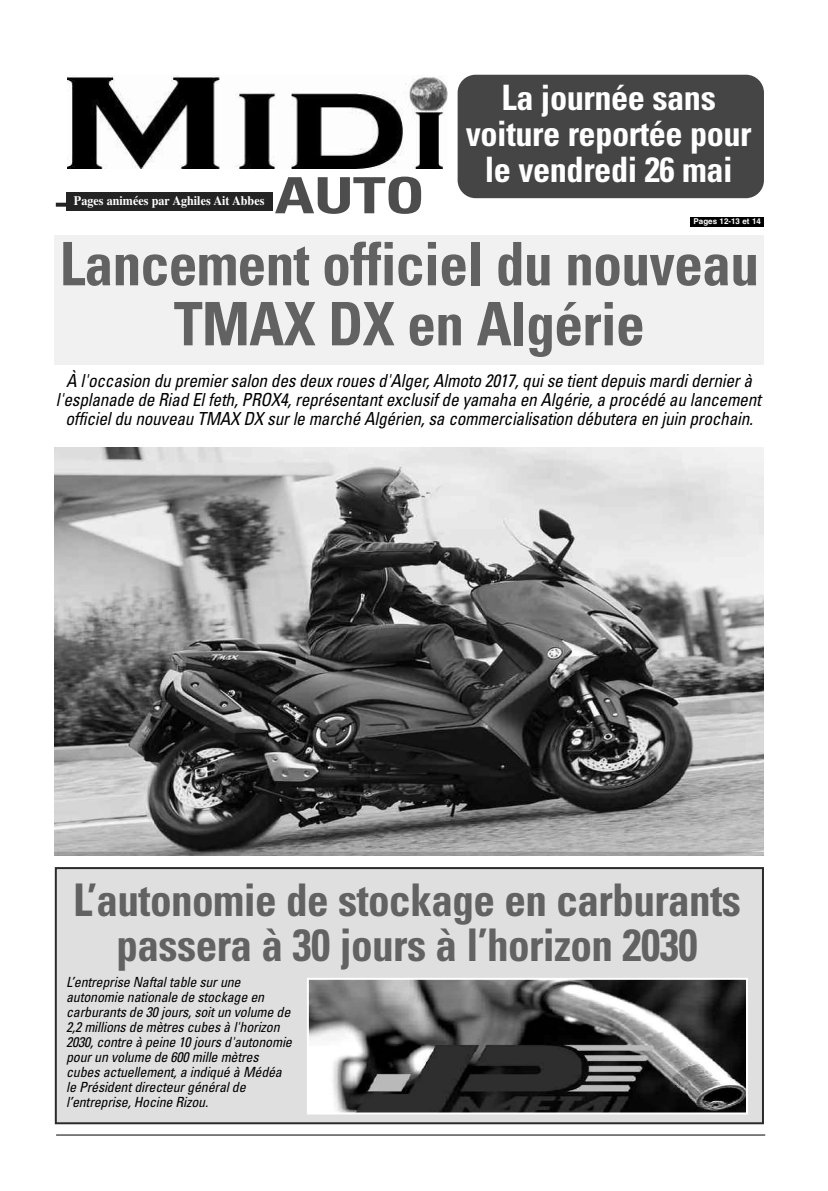
<style>
.page{position:relative;width:828px;height:1191px;background:#fff}
.page>*{position:absolute;margin:0;border:0;box-sizing:border-box;transform-origin:0 0}
.t1{font:700 condensed 60px/60px "Univers";letter-spacing:-.015em;color:#626262;text-align:center;scale:.96 1}
.t2{font:700 condensed 50px "Univers";color:#4d4d4d;scale:1.31 1}
.t3{font:700 condensed 45px/45px "Univers";letter-spacing:-.015em;color:#626262;text-align:center;scale:.96 1}
.t4{font:700 condensed 35px/36px "Univers";letter-spacing:-.015em;color:#fff;text-align:center}
.t5{font:italic condensed 18px/19px "Univers";letter-spacing:-.015em;color:#000;text-align:center;scale:.96 1}
.t6{font:italic condensed 14px/15px "Univers";letter-spacing:-.015em;color:#000}
.t7{font:700 13px "Times";color:#fff;scale:.93 1}
.t8{font:700 8px "Helvetica";color:#fff}
</style>
<div class="page">
<svg style="left:56px;top:203px;width:10px;height:4px"></svg>
<div style="left:57px;top:869px;width:704px;height:253px;background:#dfdfdf"></div>
<div style="left:55px;top:867px;width:708px;height:257px;border:2px solid #2b2b2b"></div>
<hr style="left:56px;top:1134px;width:709px;height:1px;background:#000">
<img style="left:68px;top:76px;width:379px;height:93px">
<div style="left:457px;top:75px;width:306px;height:123px;background:#454545;border-radius:18px"></div>
<div style="left:66px;top:193px;width:206px;height:18px;background:#242424"></div>
<img style="left:55px;top:447px;width:708px;height:409px">
<div style="left:690px;top:218px;width:73px;height:9px;background:#000"></div>
<div style="left:55px;top:235px;width:708px;height:130px;background:#f1f1f1"></div>
<img style="left:310px;top:980px;width:434px;height:131px">
<div style="left:307px;top:977px;width:440px;height:137px;border:2px solid #fff"></div>
<p class="t7" style="left:74px;top:193px;width:206px">Pages animées par Aghiles Ait Abbes</p>
<h2 class="t2" style="left:274px;top:177px;width:116px">AUTO</h2>
<h3 class="t4" style="left:466px;top:82px;width:287px">La journée sans voiture reportée pour le vendredi 26 mai</h3>
<p class="t8" style="left:693px;top:216px;width:69px">Pages 12-13 et 14</p>
<h1 class="t1" style="left:60px;top:239px;width:730px">Lancement officiel du nouveau<br>TMAX DX en Algérie</h1>
<p class="t5" style="left:56px;top:372px;width:736px">À l'occasion du premier salon des deux roues d'Alger, Almoto 2017, qui se tient depuis mardi dernier à l'esplanade de Riad El feth, PROX4, représentant exclusif de yamaha en Algérie, a procédé au lancement officiel du nouveau TMAX DX sur le marché Algérien, sa commercialisation débutera en juin prochain.</p>
<h3 class="t3" style="left:73px;top:881px;width:697px">L’autonomie de stockage en carburants passera à 30 jours à l’horizon 2030</h3>
<p class="t6" style="left:66px;top:975px;width:227px">L’entreprise Naftal table sur une autonomie nationale de stockage en carburants de 30 jours, soit un volume de 2,2 millions de mètres cubes à l'horizon 2030, contre à peine 10 jours d'autonomie pour un volume de 600 mille mètres cubes actuellement, a indiqué à Médéa le Président directeur général de l’entreprise, Hocine Rizou.</p>
</div>
